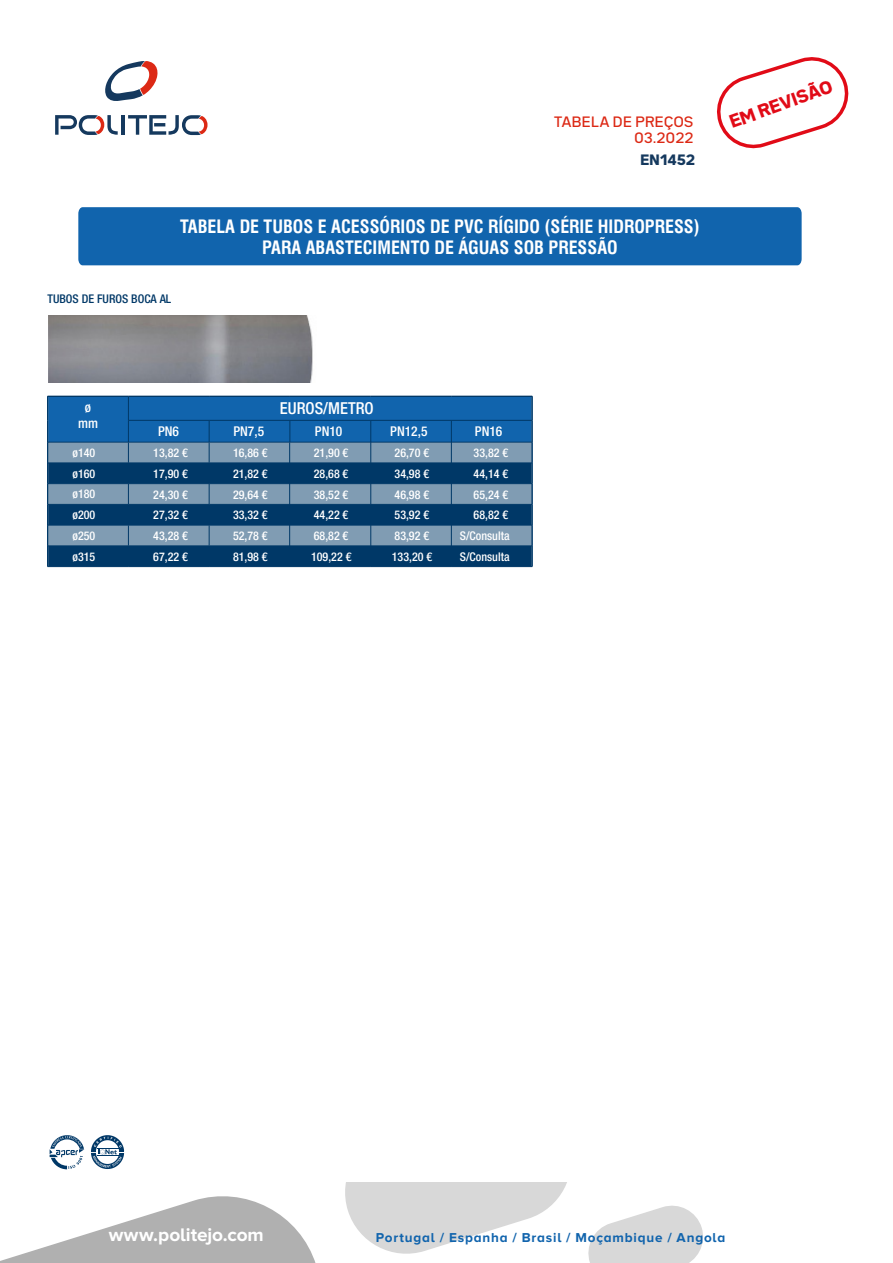
<style>
.page{position:relative;width:893px;height:1263px;background:#fff}
.page>*{position:absolute;margin:0;border:0;box-sizing:border-box;transform-origin:0 0}
.t1{font:700 18.9px "Proxima Nova A";letter-spacing:-.005em;color:#fff}
.t2{font:700 condensed 18px/21.6px "Swiss 721 BT";color:#fff;text-align:center}
.t3{font:500 condensed 16.5px "Helvetica Neue LT Std";color:#fff}
.t4{font:900 16.2px "Bw Seido Raw";color:#e10b17}
.t5{font:500 condensed 13.5px/16.2px "Helvetica Neue LT Std";color:#fff;text-align:center}
.t6{font:700 13.35px "Proxima Nova A";letter-spacing:.06em;color:#1164ad}
.t7{font:500 13.2px/16.4px "Bw Seido Raw";letter-spacing:.035em;color:#dc2915;text-align:right}
.t8{font:900 13.2px "Bw Seido Raw";letter-spacing:.04em;color:#15395e}
.t9{font:500 condensed 12px/20.9px "Helvetica Neue LT Std";color:#fff;text-align:justify}
.t10{font:500 condensed 12px "Helvetica Neue LT Std";color:#003867}
</style>
<div class="page">
<svg style="left:50px;top:1135px;width:34px;height:34px"></svg>
<svg style="left:91px;top:1135px;width:33px;height:34px"></svg>
<div style="left:47px;top:396px;width:485px;height:177px;background:linear-gradient(to right,#fff,#fff)"></div>
<div style="left:451px;top:420px;width:81px;height:22px;background:#1164ad"></div>
<div style="left:371px;top:420px;width:80px;height:22px;background:#1164ad"></div>
<div style="left:290px;top:420px;width:81px;height:22px;background:#1164ad"></div>
<div style="left:209px;top:420px;width:81px;height:22px;background:#1164ad"></div>
<div style="left:128px;top:420px;width:81px;height:22px;background:#1164ad"></div>
<div style="left:128px;top:396px;width:404px;height:24px;background:#1164ad"></div>
<div style="left:48px;top:396px;width:80px;height:46px;background:#1164ad"></div>
<div style="left:49px;top:443px;width:483px;height:20px;background:#809cb3"></div>
<svg style="left:49px;top:464px;width:483px;height:102px;background:#325f85"></svg>
<svg style="left:290px;top:421px;width:1px;height:21px"></svg>
<hr style="left:289px;top:442px;width:1px;height:125px;background:#003867">
<hr style="left:371px;top:420px;width:1px;height:147px;background:#003867">
<hr style="left:451px;top:420px;width:1px;height:147px;background:#003867">
<svg style="left:128px;top:397px;width:1px;height:169px"></svg>
<svg style="left:209px;top:421px;width:1px;height:145px"></svg>
<hr style="left:48px;top:396px;width:80px;height:1px;background:#003867">
<hr style="left:128px;top:396px;width:81px;height:1px;background:#003867">
<hr style="left:209px;top:396px;width:81px;height:1px;background:#003867">
<hr style="left:290px;top:396px;width:81px;height:1px;background:#003867">
<hr style="left:371px;top:396px;width:80px;height:1px;background:#003867">
<hr style="left:451px;top:396px;width:81px;height:1px;background:#003867">
<svg style="left:47px;top:396px;width:2px;height:170px"></svg>
<svg style="left:532px;top:396px;width:1px;height:170px"></svg>
<hr style="left:128px;top:420px;width:81px;height:1px;background:#003867">
<hr style="left:209px;top:420px;width:81px;height:1px;background:#003867">
<hr style="left:290px;top:420px;width:81px;height:1px;background:#003867">
<hr style="left:371px;top:420px;width:80px;height:1px;background:#003867">
<hr style="left:451px;top:420px;width:81px;height:1px;background:#003867">
<hr style="left:48px;top:442px;width:80px;height:1px;background:#003867">
<hr style="left:128px;top:442px;width:81px;height:1px;background:#003867">
<hr style="left:209px;top:442px;width:81px;height:1px;background:#003867">
<hr style="left:290px;top:442px;width:81px;height:1px;background:#003867">
<hr style="left:371px;top:442px;width:80px;height:1px;background:#003867">
<hr style="left:451px;top:442px;width:81px;height:1px;background:#003867">
<hr style="left:48px;top:463px;width:80px;height:1px;background:#003867">
<hr style="left:128px;top:463px;width:81px;height:1px;background:#003867">
<hr style="left:209px;top:463px;width:81px;height:1px;background:#003867">
<hr style="left:290px;top:463px;width:81px;height:1px;background:#003867">
<hr style="left:371px;top:463px;width:80px;height:1px;background:#003867">
<hr style="left:451px;top:463px;width:81px;height:1px;background:#003867">
<hr style="left:48px;top:483px;width:80px;height:1px;background:#003867">
<hr style="left:128px;top:483px;width:81px;height:1px;background:#003867">
<hr style="left:209px;top:483px;width:81px;height:1px;background:#003867">
<hr style="left:290px;top:483px;width:81px;height:1px;background:#003867">
<hr style="left:371px;top:483px;width:80px;height:1px;background:#003867">
<hr style="left:451px;top:483px;width:81px;height:1px;background:#003867">
<hr style="left:48px;top:504px;width:80px;height:1px;background:#003867">
<hr style="left:128px;top:504px;width:81px;height:1px;background:#003867">
<hr style="left:209px;top:504px;width:81px;height:1px;background:#003867">
<hr style="left:290px;top:504px;width:81px;height:1px;background:#003867">
<hr style="left:371px;top:504px;width:80px;height:1px;background:#003867">
<hr style="left:451px;top:504px;width:81px;height:1px;background:#003867">
<hr style="left:48px;top:525px;width:80px;height:1px;background:#003867">
<hr style="left:128px;top:525px;width:81px;height:1px;background:#003867">
<hr style="left:209px;top:525px;width:81px;height:1px;background:#003867">
<hr style="left:290px;top:525px;width:81px;height:1px;background:#003867">
<hr style="left:371px;top:525px;width:80px;height:1px;background:#003867">
<hr style="left:451px;top:525px;width:81px;height:1px;background:#003867">
<hr style="left:48px;top:546px;width:80px;height:1px;background:#003867">
<hr style="left:128px;top:546px;width:81px;height:1px;background:#003867">
<hr style="left:209px;top:546px;width:81px;height:1px;background:#003867">
<hr style="left:290px;top:546px;width:81px;height:1px;background:#003867">
<hr style="left:371px;top:546px;width:80px;height:1px;background:#003867">
<hr style="left:451px;top:546px;width:81px;height:1px;background:#003867">
<hr style="left:47px;top:566px;width:81px;height:1px;background:#003867">
<hr style="left:128px;top:566px;width:81px;height:1px;background:#003867">
<hr style="left:209px;top:566px;width:81px;height:1px;background:#003867">
<hr style="left:290px;top:566px;width:81px;height:1px;background:#003867">
<hr style="left:371px;top:566px;width:80px;height:1px;background:#003867">
<hr style="left:451px;top:566px;width:81px;height:1px;background:#003867">
<img style="left:49px;top:316px;width:264px;height:66px">
<div style="left:78px;top:207px;width:724px;height:58px;background:#1164ad"></div>
<svg style="left:0;top:1196px;width:316px;height:67px"></svg>
<svg style="left:345px;top:1183px;width:222px;height:71px"></svg>
<svg style="left:588px;top:1205px;width:115px;height:58px"></svg>
<svg style="left:717px;top:57px;width:132px;height:92px"></svg>
<svg style="left:105px;top:61px;width:53px;height:40px"></svg>
<svg style="left:55px;top:115px;width:63px;height:20px"></svg>
<hr style="left:121px;top:115px;width:4px;height:20px;background:#15395e">
<svg style="left:128px;top:115px;width:80px;height:20px"></svg>
<p class="t7" style="left:554px;top:113px;width:141px">TABELA DE PREÇOS<br>03.2022</p>
<p class="t8" style="left:640px;top:151px;width:56px">EN1452</p>
<h2 class="t2" style="left:180px;top:215px;width:521px">TABELA DE TUBOS E ACESSÓRIOS DE PVC RÍGIDO (SÉRIE HIDROPRESS)<br>PARA ABASTECIMENTO DE ÁGUAS SOB PRESSÃO</h2>
<p class="t10" style="left:47px;top:292px;width:125px">TUBOS DE FUROS BOCA AL</p>
<h3 class="t4" style="left:727px;top:112px;width:109px;rotate:-20deg">EM REVISÃO</h3>
<p class="t5" style="left:78px;top:399px;width:21px">ø mm</p>
<h3 class="t3" style="left:280px;top:399px;width:95px">EUROS/METRO</h3>
<p class="t5" style="left:158px;top:423px;width:22px">PN6</p>
<p class="t5" style="left:233px;top:423px;width:32px">PN7,5</p>
<p class="t5" style="left:315px;top:423px;width:29px">PN10</p>
<p class="t5" style="left:390px;top:423px;width:39px">PN12,5</p>
<p class="t5" style="left:475px;top:423px;width:29px">PN16</p>
<p class="t9" style="left:73px;top:442px;width:24px">ø140 ø160 ø180 ø200 ø250</p>
<p class="t9" style="left:153px;top:442px;width:36px">13,82 € 17,90 € 24,30 € 27,32 € 43,28 € 67,22 €</p>
<p class="t9" style="left:233px;top:442px;width:36px">16,86 € 21,82 € 29,64 € 33,32 € 52,78 € 81,98 €</p>
<p class="t9" style="left:311px;top:442px;width:42px;text-align:left">21,90 €<br>28,68 €<br>38,52 €<br>44,22 €<br>68,82 €<br>109,22 €</p>
<p class="t9" style="left:392px;top:442px;width:42px;text-align:left">26,70 €<br>34,98 €<br>46,98 €<br>53,92 €<br>83,92 €<br>133,20 €</p>
<p class="t9" style="left:474px;top:442px;width:36px">33,82 € 44,14 € 65,24 € 68,82 €</p>
<p class="t9" style="left:460px;top:525px;width:51px">S/Consulta</p>
<p class="t9" style="left:73px;top:546px;width:24px">ø315</p>
<p class="t9" style="left:460px;top:546px;width:51px">S/Consulta</p>
<h1 class="t1" style="left:109px;top:1224px;width:157px">www.politejo.com</h1>
<p class="t6" style="left:376px;top:1230px;width:351px">Portugal / Espanha / Brasil / Moçambique / Angola</p>
</div>
